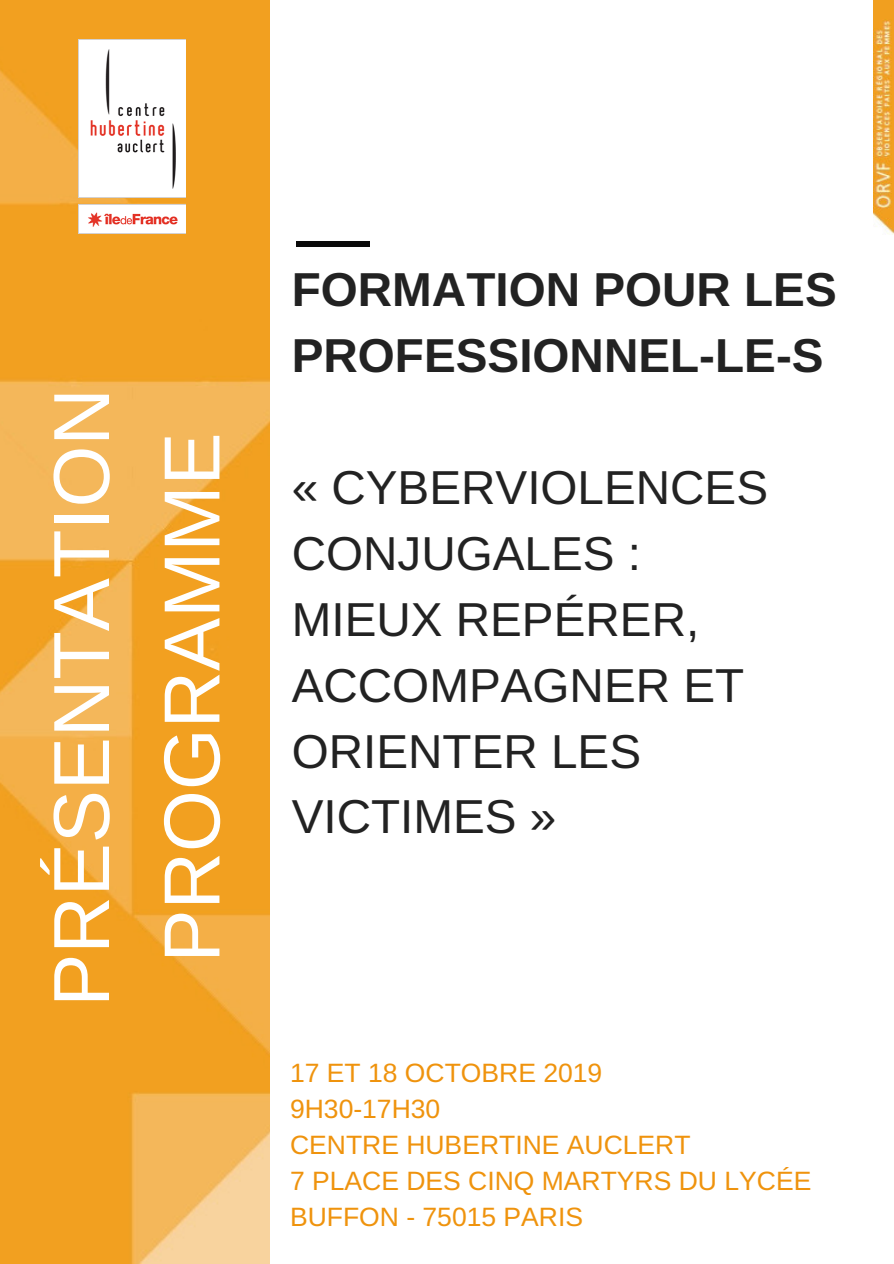
<style>
.page{position:relative;width:894px;height:1264px;background:#fff}
.page>*{position:absolute;margin:0;border:0;box-sizing:border-box;transform-origin:0 0}
.t1{font:79.5px/110.4px "Arimo";color:#fff;text-align:center}
.t2{font:47.55px/65.8px "Arimo";color:#222}
.t3{font:700 47.55px/65.8px "Arimo";color:#222}
.t4{font:26.55px/36px "Arimo";color:#ef930d}
</style>
<div class="page">
<img style="left:0;top:0;width:270px;height:1263px">
<img style="left:79px;top:39px;width:107px;height:195px">
<div style="left:297px;top:241px;width:73px;height:5px;background:#0a0a0a"></div>
<img style="left:873px;top:0;width:20px;height:234px">
<h1 class="t1" style="left:26px;top:1006px;width:620px;rotate:-90deg">PRÉSENTATION<br>PROGRAMME</h1>
<h2 class="t3" style="left:292px;top:257px;width:546px">FORMATION POUR LES<br>PROFESSIONNEL-LE-S</h2>
<h2 class="t2" style="left:292px;top:454px;width:477px">« CYBERVIOLENCES<br>CONJUGALES :<br>MIEUX REPÉRER,<br>ACCOMPAGNER ET<br>ORIENTER LES<br>VICTIMES »</h2>
<p class="t4" style="left:290px;top:1054px;width:522px">17 ET 18 OCTOBRE 2019<br>9H30-17H30<br>CENTRE HUBERTINE AUCLERT<br>7 PLACE DES CINQ MARTYRS DU LYCÉE<br>BUFFON - 75015 PARIS</p>
</div>
